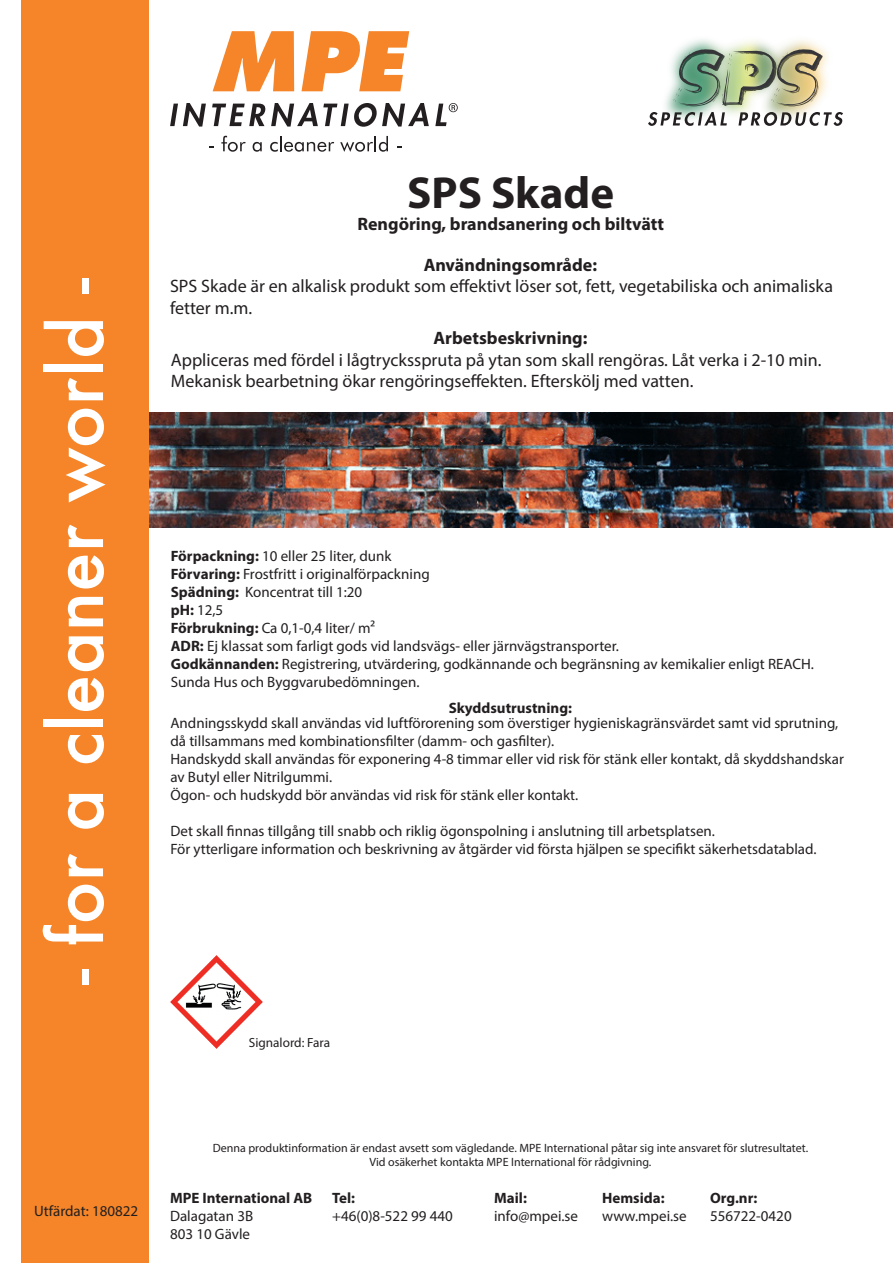
<style>
.page{position:relative;width:893px;height:1263px;background:#fff}
.page>*{position:absolute;margin:0;border:0;box-sizing:border-box;transform-origin:0 0}
.t1{font:500 72px "Futura";color:#fff}
.t2{font:700 45px "Myriad Pro";color:#231f20}
.t3{font:18px/21.6px "Myriad Pro";color:#231f20}
.t4{font:700 18px "Myriad Pro";color:#231f20}
.t5{font:15px/18px "Myriad Pro";color:#231f20}
.t6{font:700 15px "Myriad Pro";color:#231f20}
.t7{font:13.2px "Myriad Pro";color:#231f20}
.t8{font:12px "Myriad Pro";color:#231f20}
.s1{font-weight:700}
</style>
<div class="page">
<img style="left:149px;top:413px;width:744px;height:114px">
<div style="left:21px;top:0;width:128px;height:1262px;background:#f58528"></div>
<img style="left:648px;top:49px;width:195px;height:77px">
<img style="left:170px;top:955px;width:93px;height:93px">
<svg style="left:213px;top:31px;width:81px;height:60px"></svg>
<svg style="left:301px;top:31px;width:108px;height:60px"></svg>
<svg style="left:170px;top:103px;width:36px;height:24px"></svg>
<svg style="left:212px;top:103px;width:217px;height:24px"></svg>
<svg style="left:221px;top:136px;width:25px;height:16px"></svg>
<svg style="left:253px;top:142px;width:9px;height:10px"></svg>
<svg style="left:270px;top:136px;width:64px;height:16px"></svg>
<svg style="left:340px;top:136px;width:48px;height:16px"></svg>
<svg style="left:435px;top:103px;width:23px;height:23px"></svg>
<p class="t1" style="left:27px;top:985px;width:708px;rotate:-90deg">- for a cleaner world -</p>
<p class="t2" style="left:407px;top:164px;width:208px">SPS Skade</p>
<p class="t4" style="left:357px;top:212px;width:308px">Rengöring, brandsanering och biltvätt</p>
<p class="t4" style="left:424px;top:253px;width:175px">Användningsområde:</p>
<p class="t3" style="left:170px;top:275px;width:664px">SPS Skade är en alkalisk produkt som effektivt löser sot, fett, vegetabiliska och animaliska fetter m.m.</p>
<p class="t4" style="left:434px;top:326px;width:155px">Arbetsbeskrivning:</p>
<p class="t3" style="left:171px;top:349px;width:652px">Appliceras med fördel i lågtrycksspruta på ytan som skall rengöras. Låt verka i 2-10 min.<br>Mekanisk bearbetning ökar rengöringseffekten. Efterskölj med vatten.</p>
<p class="t5" style="left:171px;top:547px;width:222px"><span class="s1">Förpackning:</span> 10 eller 25 liter, dunk</p>
<p class="t5" style="left:171px;top:565px;width:260px"><span class="s1">Förvaring:</span> Frostfritt i originalförpackning</p>
<p class="t5" style="left:171px;top:583px;width:193px"><span class="s1">Spädning:</span> Koncentrat till 1:20</p>
<p class="t5" style="left:171px;top:601px;width:54px"><span class="s1">pH:</span> 12,5</p>
<p class="t5" style="left:171px;top:619px;width:206px"><span class="s1">Förbrukning:</span> Ca 0,1-0,4 liter/ m²</p>
<p class="t5" style="left:171px;top:637px;width:450px"><span class="s1">ADR:</span> Ej klassat som farligt gods vid landsvägs- eller järnvägstransporter.</p>
<p class="t5" style="left:171px;top:655px;width:645px"><span class="s1">Godkännanden:</span> Registrering, utvärdering, godkännande och begränsning av kemikalier enligt REACH.</p>
<p class="t5" style="left:171px;top:673px;width:250px">Sunda Hus och Byggvarubedömningen.</p>
<p class="t6" style="left:449px;top:698px;width:125px">Skyddsutrustning:</p>
<p class="t5" style="left:170px;top:714px;width:669px">Andningsskydd skall användas vid luftförorening som överstiger hygieniskagränsvärdet samt vid sprutning, då tillsammans med kombinationsfilter (damm- och gasfilter).</p>
<p class="t5" style="left:170px;top:750px;width:675px">Handskydd skall användas för exponering 4-8 timmar eller vid risk för stänk eller kontakt, då skyddshandskar av Butyl eller Nitrilgummi.</p>
<p class="t5" style="left:170px;top:786px;width:409px">Ögon- och hudskydd bör användas vid risk för stänk eller kontakt.</p>
<p class="t5" style="left:170px;top:822px;width:546px">Det skall finnas tillgång till snabb och riklig ögonspolning i anslutning till arbetsplatsen.</p>
<p class="t5" style="left:170px;top:840px;width:648px">För ytterligare information och beskrivning av åtgärder vid första hjälpen se specifikt säkerhetsdatablad.</p>
<p class="t7" style="left:249px;top:1034px;width:83px">Signalord: Fara</p>
<p class="t5" style="left:34px;top:1201px;width:106px">Utfärdat: 180822</p>
<p class="t8" style="left:213px;top:1140px;width:597px">Denna produktinformation är endast avsett som vägledande. MPE International påtar sig inte ansvaret för slutresultatet.</p>
<p class="t8" style="left:370px;top:1155px;width:283px">Vid osäkerhet kontakta MPE International för rådgivning.</p>
<p class="t6" style="left:170px;top:1188px;width:144px">MPE International AB</p>
<p class="t6" style="left:332px;top:1188px;width:24px">Tel:</p>
<p class="t6" style="left:494px;top:1188px;width:34px">Mail:</p>
<p class="t6" style="left:602px;top:1188px;width:64px">Hemsida:</p>
<p class="t6" style="left:710px;top:1188px;width:49px">Org.nr:</p>
<p class="t5" style="left:170px;top:1206px;width:85px">Dalagatan 3B</p>
<p class="t5" style="left:332px;top:1206px;width:122px">+46(0)8-522 99 440</p>
<p class="t5" style="left:494px;top:1206px;width:85px">info@mpei.se</p>
<p class="t5" style="left:602px;top:1206px;width:86px">www.mpei.se</p>
<p class="t5" style="left:710px;top:1206px;width:83px">556722-0420</p>
<p class="t5" style="left:170px;top:1224px;width:82px">803 10 Gävle</p>
</div>
